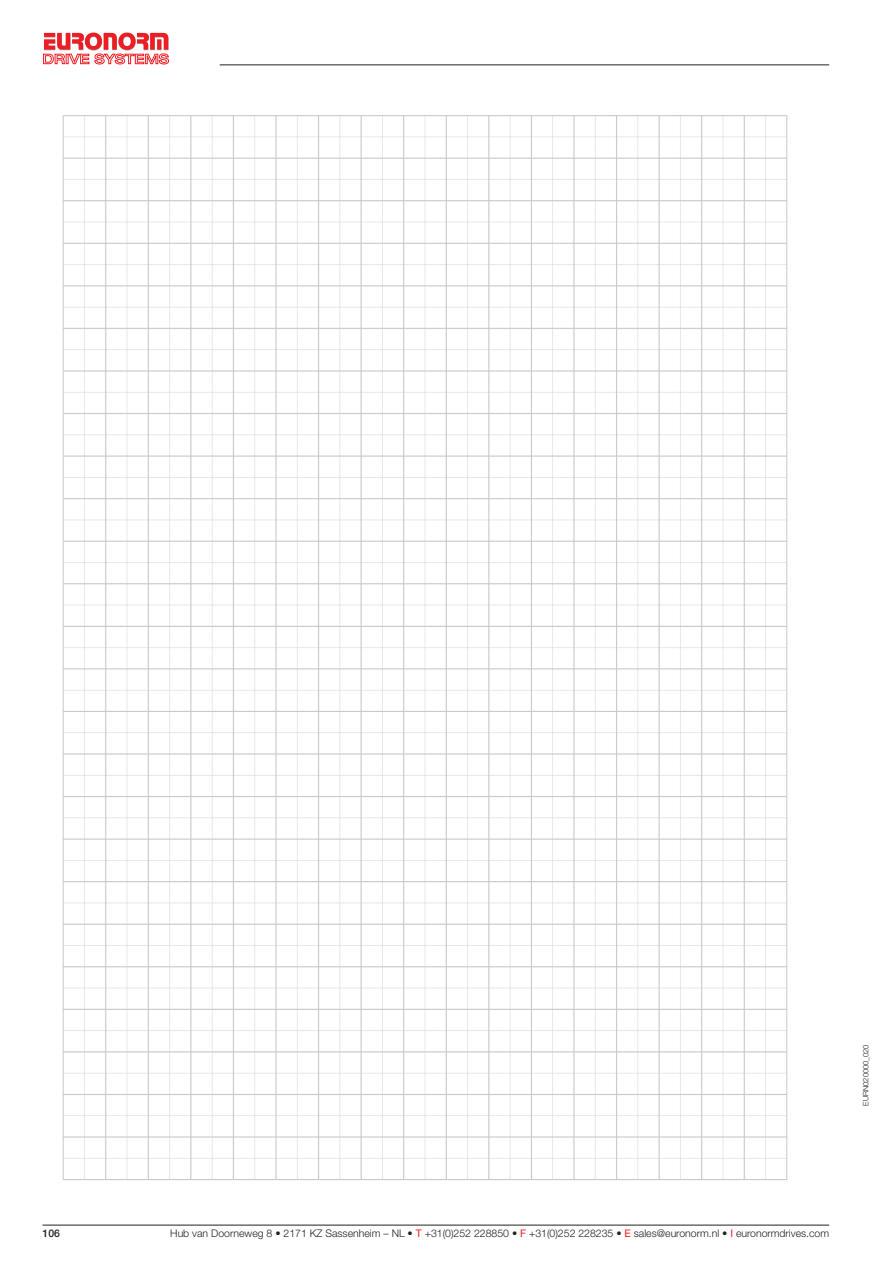
<style>
.page{position:relative;width:893px;height:1263px;background:#fff}
.page>*{position:absolute;margin:0;border:0;box-sizing:border-box;transform-origin:0 0}
.t1{font:300 10.5px "Helvetica Neue LT Std";color:#231f20}
.t2{font:500 10.5px "Helvetica Neue LT Std";color:#231f20}
.t3{font:300 7.5px "Helvetica Neue LT Std";color:#231f20}
.s1{font-weight:400;color:#ee1d23}
</style>
<div class="page">
<hr style="left:220px;top:64px;width:609px;height:1px;background:#231f20">
<svg style="left:43px;top:33px;width:126px;height:31px"></svg>
<hr style="left:43px;top:1225px;width:786px;height:1px;background:#231f20">
<img style="left:62px;top:115px;width:726px;height:1065px">
<p class="t2" style="left:43px;top:1227px;width:19px">106</p>
<p class="t3" style="left:861px;top:1106px;width:63px;rotate:-90deg">EURN020000_020</p>
<p class="t1" style="left:170px;top:1227px;width:660px">Hub van Doorneweg 8 • 2171 KZ Sassenheim – NL • <span class="s1">T</span> +31(0)252 228850 • <span class="s1">F</span> +31(0)252 228235 • <span class="s1">E</span> sales@euronorm.nl • <span class="s1">I</span> euronormdrives.com</p>
</div>
